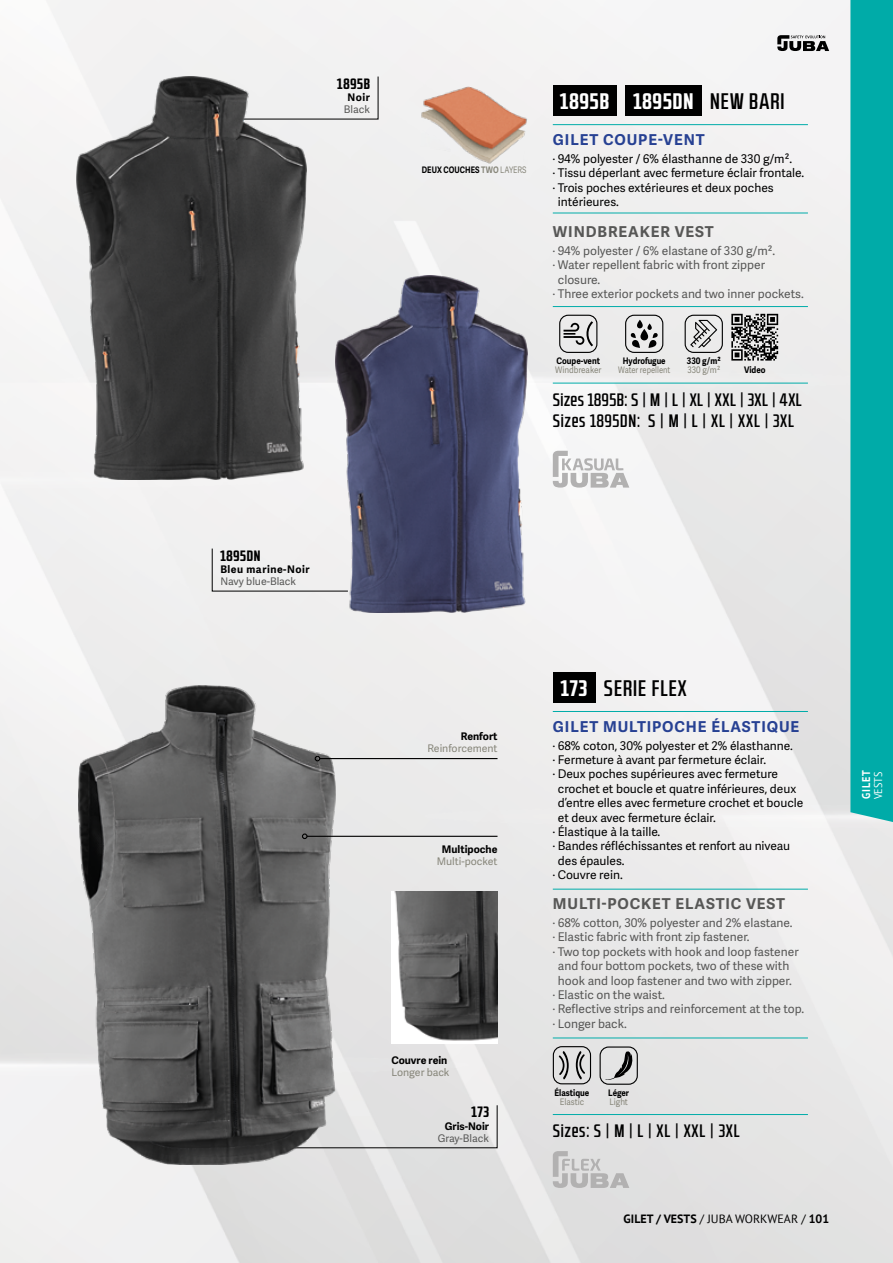
<style>
.page{position:relative;width:893px;height:1263px;background:#fff}
.page>*{position:absolute;margin:0;border:0;box-sizing:border-box;transform-origin:0 0}
.t1{font:500 22.5px "RB No 2.1 b";letter-spacing:.05em;color:#000}
.t2{font:700 22.5px "RB No 2.1 b";letter-spacing:.05em;color:#fff}
.t3{font:500 18px "RB No 2.1 b";letter-spacing:.045em;color:#000}
.t4{font:700 15px "Adelle Sans";letter-spacing:.06em;color:#274193}
.t5{font:700 15px "Adelle Sans";letter-spacing:.06em;color:#575756}
.t6{font:700 15px "RB No 2.1 b";letter-spacing:.05em;color:#000}
.t7{font:12px "Adelle Sans";color:#000}
.t8{font:12px "Adelle Sans";color:#575756}
.t9{font:700 12px "PT Sans";color:#000}
.t10{font:700 11.25px "PT Sans";letter-spacing:.08em;color:#fff;scale:.9 1}
.t11{font:11.25px "PT Sans";color:#fff;scale:.9 1}
.t12{font:700 10.5px "Adelle Sans";color:#000}
.t13{font:10.5px "Adelle Sans";color:#87867a}
.t14{font:10.5px "Adelle Sans";color:#575756}
.t15{font:700 10.5px "Adelle Sans";letter-spacing:.05em;color:#000}
.t16{font:700 9px "Adelle Sans";color:#000;scale:.9 1}
.t17{font:9px "Adelle Sans";color:#87867a;scale:.9 1}
.t18{font:700 9px "Adelle Sans";color:#000;scale:.83 1}
.t19{font:9px "Adelle Sans";color:#87867a;scale:.84 1}
.t20{font:700 9px "Adelle Sans";color:#000;scale:.88 1}
.s1{color:#87867a}
.s2{font-weight:400;color:#87867a}
.s3{font-weight:400}
</style>
<div class="page">
<img style="left:0;top:0;width:893px;height:1263px">
<svg style="left:777px;top:35px;width:52px;height:16px"></svg>
<div style="left:850px;top:0;width:43px;height:825px;background:#00aba8"></div>
<svg style="left:553px;top:451px;width:76px;height:37px"></svg>
<hr style="left:553px;top:306px;width:255px;height:1px;background:#00aca9">
<hr style="left:553px;top:383px;width:255px;height:1px;background:#00aca9">
<hr style="left:553px;top:213px;width:255px;height:1px;background:#00aca9">
<hr style="left:553px;top:124px;width:255px;height:1px;background:#00aca9">
<div style="left:553px;top:85px;width:64px;height:31px;background:#000"></div>
<div style="left:625px;top:85px;width:77px;height:31px;background:#000"></div>
<svg style="left:177px;top:76px;width:202px;height:44px"></svg>
<div style="left:211px;top:548px;width:125px;height:44px;background:#f0efef"></div>
<img style="left:77px;top:77px;width:229px;height:403px">
<img style="left:336px;top:276px;width:191px;height:336px">
<div style="left:685px;top:315px;width:38px;height:38px;border:1px solid #000;border-radius:9px"></div>
<svg style="left:690px;top:320px;width:27px;height:28px"></svg>
<svg style="left:563px;top:319px;width:32px;height:29px"></svg>
<div style="left:559px;top:315px;width:38px;height:38px;border:1px solid #000;border-radius:9px"></div>
<div style="left:625px;top:315px;width:38px;height:38px;border:1px solid #000;border-radius:9px"></div>
<svg style="left:640px;top:329px;width:8px;height:11px"></svg>
<svg style="left:637px;top:320px;width:6px;height:8px"></svg>
<svg style="left:630px;top:333px;width:10px;height:15px"></svg>
<svg style="left:647px;top:323px;width:11px;height:25px"></svg>
<svg style="left:731px;top:314px;width:47px;height:47px;background:#727272"></svg>
<img style="left:421px;top:85px;width:106px;height:80px">
<svg style="left:553px;top:1151px;width:76px;height:37px;background:#cdcdcd"></svg>
<hr style="left:553px;top:889px;width:255px;height:1px;background:#00aca9">
<hr style="left:553px;top:1037px;width:255px;height:1px;background:#00aca9">
<hr style="left:553px;top:711px;width:255px;height:1px;background:#00aca9">
<hr style="left:553px;top:1114px;width:255px;height:1px;background:#00aca9">
<div style="left:553px;top:672px;width:42px;height:31px;background:#000"></div>
<svg style="left:605px;top:1051px;width:29px;height:30px"></svg>
<div style="left:600px;top:1046px;width:38px;height:39px;border:1px solid #000;border-radius:9px"></div>
<svg style="left:559px;top:1051px;width:10px;height:28px"></svg>
<svg style="left:576px;top:1051px;width:9px;height:28px"></svg>
<div style="left:553px;top:1046px;width:38px;height:38px;border:1px solid #000;border-radius:9px"></div>
<img style="left:391px;top:892px;width:106px;height:152px">
<svg style="left:336px;top:1104px;width:162px;height:44px;background:#ddd"></svg>
<img style="left:78px;top:686px;width:258px;height:478px">
<hr style="left:307px;top:836px;width:190px;height:1px;background:#000">
<svg style="left:302px;top:833px;width:6px;height:6px"></svg>
<hr style="left:320px;top:758px;width:177px;height:1px;background:#000">
<svg style="left:315px;top:756px;width:5px;height:5px"></svg>
<p class="t6" style="left:337px;top:74px;width:34px">1895B</p>
<p class="t12" style="left:347px;top:91px;width:24px">Noir</p>
<p class="t14" style="left:344px;top:102px;width:28px">Black</p>
<p class="t18" style="left:422px;top:164px;width:128px">DEUX COUCHES <span class="s1">TWO</span> <span class="s2">LAYERS</span></p>
<h1 class="t2" style="left:560px;top:88px;width:135px">1895B 1895DN</h1>
<h1 class="t1" style="left:710px;top:89px;width:76px">NEW BARI</h1>
<p class="t4" style="left:553px;top:130px;width:153px">GILET COUPE-VENT</p>
<p class="t7" style="left:553px;top:150px;width:241px">· 94% polyester / 6% élasthanne de 330 g/m².</p>
<p class="t7" style="left:553px;top:164px;width:253px">· Tissu déperlant avec fermeture éclair frontale.</p>
<p class="t7" style="left:553px;top:179px;width:222px">· Trois poches extérieures et deux poches</p>
<p class="t7" style="left:558px;top:193px;width:62px">intérieures.</p>
<p class="t5" style="left:553px;top:223px;width:162px">WINDBREAKER VEST</p>
<p class="t8" style="left:553px;top:242px;width:224px">· 94% polyester / 6% elastane of 330 g/m².</p>
<p class="t8" style="left:553px;top:257px;width:214px">· Water repellent fabric with front zipper</p>
<p class="t8" style="left:558px;top:271px;width:44px">closure.</p>
<p class="t8" style="left:553px;top:285px;width:253px">· Three exterior pockets and two inner pockets.</p>
<p class="t16" style="left:687px;top:355px;width:39px">330 g/m²</p>
<p class="t17" style="left:687px;top:363px;width:38px">330 g/m²</p>
<p class="t20" style="left:623px;top:355px;width:50px">Hydrofugue</p>
<p class="t19" style="left:618px;top:363px;width:64px">Water repellent</p>
<p class="t16" style="left:744px;top:364px;width:25px">Video</p>
<h2 class="t3" style="left:553px;top:410px;width:243px">Sizes 1895DN: S | M | L | XL | XXL | 3XL</h2>
<p class="t16" style="left:556px;top:355px;width:50px">Coupe-vent</p>
<p class="t17" style="left:555px;top:363px;width:53px">Windbreaker</p>
<h2 class="t3" style="left:553px;top:389px;width:250px">Sizes 1895B: S | M | L | XL | XXL | 3XL | 4XL</h2>
<p class="t6" style="left:220px;top:546px;width:42px">1895DN</p>
<p class="t15" style="left:220px;top:563px;width:91px">Bleu marine-Noir</p>
<p class="t14" style="left:220px;top:574px;width:77px">Navy blue-Black</p>
<p class="t12" style="left:461px;top:729px;width:38px">Renfort</p>
<p class="t13" style="left:427px;top:740px;width:72px">Reinforcement</p>
<p class="t12" style="left:442px;top:843px;width:57px">Multipoche</p>
<p class="t13" style="left:437px;top:854px;width:62px">Multi-pocket</p>
<p class="t12" style="left:391px;top:1054px;width:57px">Couvre rein</p>
<p class="t13" style="left:391px;top:1065px;width:60px">Longer back</p>
<p class="t6" style="left:472px;top:1103px;width:19px">173</p>
<p class="t12" style="left:445px;top:1120px;width:46px">Gris-Noir</p>
<p class="t14" style="left:438px;top:1131px;width:53px">Gray-Black</p>
<h1 class="t2" style="left:561px;top:675px;width:28px">173</h1>
<h1 class="t1" style="left:604px;top:675px;width:84px">SERIE FLEX</h1>
<p class="t4" style="left:553px;top:717px;width:248px">GILET MULTIPOCHE ÉLASTIQUE</p>
<p class="t7" style="left:553px;top:737px;width:241px">· 68% coton, 30% polyester et 2% élasthanne.</p>
<p class="t7" style="left:553px;top:751px;width:215px">· Fermeture à avant par fermeture éclair.</p>
<p class="t7" style="left:553px;top:766px;width:227px">· Deux poches supérieures avec fermeture</p>
<p class="t7" style="left:558px;top:780px;width:240px">crochet et boucle et quatre inférieures, deux</p>
<p class="t7" style="left:558px;top:794px;width:247px">d’entre elles avec fermeture crochet et boucle</p>
<p class="t7" style="left:558px;top:809px;width:159px">et deux avec fermeture éclair.</p>
<p class="t7" style="left:553px;top:823px;width:109px">· Élastique à la taille.</p>
<p class="t7" style="left:553px;top:838px;width:239px">· Bandes réfléchissantes et renfort au niveau</p>
<p class="t7" style="left:558px;top:852px;width:68px">des épaules.</p>
<p class="t7" style="left:553px;top:866px;width:71px">· Couvre rein.</p>
<p class="t5" style="left:553px;top:894px;width:234px">MULTI-POCKET ELASTIC VEST</p>
<p class="t8" style="left:553px;top:914px;width:241px">· 68% cotton, 30% polyester and 2% elastane.</p>
<p class="t8" style="left:553px;top:928px;width:198px">· Elastic fabric with front zip fastener.</p>
<p class="t8" style="left:553px;top:943px;width:247px">· Two top pockets with hook and loop fastener</p>
<p class="t8" style="left:558px;top:957px;width:233px">and four bottom pockets, two of these with</p>
<p class="t8" style="left:558px;top:972px;width:235px">hook and loop fastener and two with zipper.</p>
<p class="t8" style="left:553px;top:986px;width:114px">· Elastic on the waist.</p>
<p class="t8" style="left:553px;top:1000px;width:253px">· Reflective strips and reinforcement at the top.</p>
<p class="t8" style="left:553px;top:1015px;width:76px">· Longer back.</p>
<p class="t16" style="left:554px;top:1087px;width:40px">Élastique</p>
<p class="t17" style="left:560px;top:1095px;width:29px">Elastic</p>
<p class="t16" style="left:608px;top:1087px;width:25px">Léger</p>
<p class="t17" style="left:609px;top:1095px;width:22px">Light</p>
<h2 class="t3" style="left:553px;top:1120px;width:188px">Sizes: S | M | L | XL | XXL | 3XL</h2>
<p class="t9" style="left:624px;top:1211px;width:207px">GILET / VESTS <span class="s3">/ JUBA WORKWEAR /</span> 101</p>
<p class="t10" style="left:859px;top:799px;width:33px;rotate:-90deg">GILET</p>
<p class="t11" style="left:871px;top:799px;width:32px;rotate:-90deg">VESTS</p>
</div>
